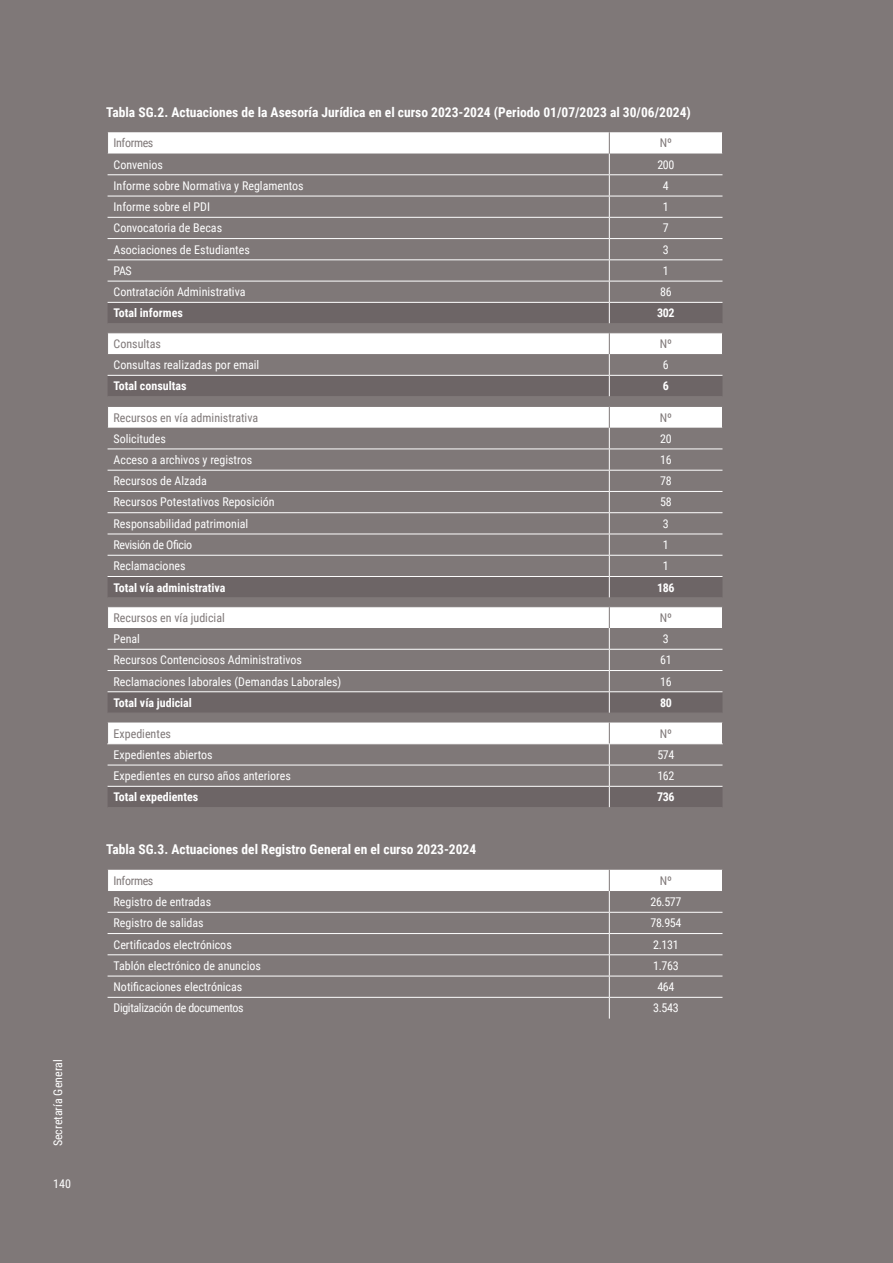
<style>
.page{position:relative;width:893px;height:1263px;background:#7f7878}
.page>*{position:absolute;margin:0;border:0;box-sizing:border-box;transform-origin:0 0}
.txt_corrido{font:700 13.5px "Roboto Condensed";color:#fff}
.txt_corrido-2{font:12px "Roboto Condensed";color:#fff}
.txt_corrido-3{font:700 12px "Roboto Condensed";color:#fff}
.txt_corrido-4{font:12px "Roboto Condensed";color:#7f7878}
.txt_corrido-5{font:12px "Roboto Condensed";letter-spacing:-.03em;color:#fff}
.txt_corrido-6{font:12px "Roboto Condensed";letter-spacing:-.03em;color:#7f7878}
</style>
<div class="page">
<svg style="left:107px;top:132px;width:616px;height:192px"></svg>
<svg style="left:107px;top:870px;width:616px;height:148px"></svg>
<svg style="left:107px;top:406px;width:616px;height:192px"></svg>
<svg style="left:107px;top:333px;width:616px;height:64px"></svg>
<svg style="left:107px;top:607px;width:616px;height:106px"></svg>
<svg style="left:107px;top:722px;width:616px;height:85px"></svg>
<p class="txt_corrido-2" style="left:49px;top:1146px;width:88px;rotate:-90deg">Secretaría General</p>
<p class="txt_corrido-2" style="left:53px;top:1175px;width:19px">140</p>
<p class="txt_corrido" style="left:106px;top:103px;width:586px">Tabla SG.2. Actuaciones de la Asesoría Jurídica en el curso 2023-2024 (Periodo 01/07/2023 al 30/06/2024)</p>
<p class="txt_corrido-6" style="left:114px;top:135px;width:41px">Informes</p>
<p class="txt_corrido-4" style="left:660px;top:135px;width:13px">Nº</p>
<p class="txt_corrido-2" style="left:114px;top:156px;width:51px">Convenios</p>
<p class="txt_corrido-2" style="left:657px;top:156px;width:19px">200</p>
<p class="txt_corrido-2" style="left:114px;top:177px;width:192px">Informe sobre Normativa y Reglamentos</p>
<p class="txt_corrido-2" style="left:663px;top:177px;width:7px">4</p>
<p class="txt_corrido-2" style="left:114px;top:198px;width:98px">Informe sobre el PDI</p>
<p class="txt_corrido-2" style="left:663px;top:198px;width:7px">1</p>
<p class="txt_corrido-2" style="left:114px;top:220px;width:110px">Convocatoria de Becas</p>
<p class="txt_corrido-2" style="left:663px;top:220px;width:7px">7</p>
<p class="txt_corrido-2" style="left:114px;top:241px;width:138px">Asociaciones de Estudiantes</p>
<p class="txt_corrido-2" style="left:663px;top:241px;width:7px">3</p>
<p class="txt_corrido-2" style="left:114px;top:262px;width:20px">PAS</p>
<p class="txt_corrido-2" style="left:663px;top:262px;width:7px">1</p>
<p class="txt_corrido-2" style="left:114px;top:283px;width:133px">Contratación Administrativa</p>
<p class="txt_corrido-2" style="left:660px;top:283px;width:13px">86</p>
<p class="txt_corrido-3" style="left:114px;top:305px;width:71px">Total informes</p>
<p class="txt_corrido-3" style="left:657px;top:305px;width:19px">302</p>
<p class="txt_corrido-4" style="left:114px;top:335px;width:49px">Consultas</p>
<p class="txt_corrido-4" style="left:660px;top:335px;width:13px">Nº</p>
<p class="txt_corrido-2" style="left:114px;top:356px;width:147px">Consultas realizadas por email</p>
<p class="txt_corrido-2" style="left:663px;top:356px;width:7px">6</p>
<p class="txt_corrido-3" style="left:114px;top:378px;width:74px">Total consultas</p>
<p class="txt_corrido-3" style="left:663px;top:378px;width:8px">6</p>
<p class="txt_corrido-4" style="left:114px;top:409px;width:146px">Recursos en vía administrativa</p>
<p class="txt_corrido-4" style="left:660px;top:409px;width:13px">Nº</p>
<p class="txt_corrido-2" style="left:114px;top:430px;width:54px">Solicitudes</p>
<p class="txt_corrido-2" style="left:660px;top:430px;width:13px">20</p>
<p class="txt_corrido-2" style="left:114px;top:451px;width:140px">Acceso a archivos y registros</p>
<p class="txt_corrido-2" style="left:660px;top:451px;width:13px">16</p>
<p class="txt_corrido-2" style="left:114px;top:472px;width:95px">Recursos de Alzada</p>
<p class="txt_corrido-2" style="left:660px;top:472px;width:13px">78</p>
<p class="txt_corrido-2" style="left:114px;top:494px;width:163px">Recursos Potestativos Reposición</p>
<p class="txt_corrido-2" style="left:660px;top:494px;width:13px">58</p>
<p class="txt_corrido-2" style="left:114px;top:515px;width:136px">Responsabilidad patrimonial</p>
<p class="txt_corrido-2" style="left:663px;top:515px;width:7px">3</p>
<p class="txt_corrido-5" style="left:114px;top:536px;width:80px">Revisión de Oficio</p>
<p class="txt_corrido-2" style="left:663px;top:536px;width:7px">1</p>
<p class="txt_corrido-2" style="left:114px;top:558px;width:74px">Reclamaciones</p>
<p class="txt_corrido-2" style="left:663px;top:558px;width:7px">1</p>
<p class="txt_corrido-3" style="left:114px;top:579px;width:114px">Total vía administrativa</p>
<p class="txt_corrido-3" style="left:657px;top:579px;width:19px">186</p>
<p class="txt_corrido-4" style="left:114px;top:609px;width:113px">Recursos en vía judicial</p>
<p class="txt_corrido-4" style="left:660px;top:609px;width:13px">Nº</p>
<p class="txt_corrido-2" style="left:114px;top:630px;width:28px">Penal</p>
<p class="txt_corrido-2" style="left:663px;top:630px;width:7px">3</p>
<p class="txt_corrido-2" style="left:114px;top:652px;width:190px">Recursos Contenciosos Administrativos</p>
<p class="txt_corrido-2" style="left:660px;top:652px;width:13px">61</p>
<p class="txt_corrido-2" style="left:114px;top:673px;width:229px">Reclamaciones laborales (Demandas Laborales)</p>
<p class="txt_corrido-2" style="left:660px;top:673px;width:13px">16</p>
<p class="txt_corrido-3" style="left:114px;top:694px;width:80px">Total vía judicial</p>
<p class="txt_corrido-3" style="left:660px;top:694px;width:13px">80</p>
<p class="txt_corrido-4" style="left:114px;top:725px;width:59px">Expedientes</p>
<p class="txt_corrido-4" style="left:660px;top:725px;width:13px">Nº</p>
<p class="txt_corrido-2" style="left:114px;top:746px;width:101px">Expedientes abiertos</p>
<p class="txt_corrido-2" style="left:657px;top:746px;width:19px">574</p>
<p class="txt_corrido-2" style="left:114px;top:767px;width:179px">Expedientes en curso años anteriores</p>
<p class="txt_corrido-2" style="left:657px;top:767px;width:19px">162</p>
<p class="txt_corrido-3" style="left:114px;top:789px;width:86px">Total expedientes</p>
<p class="txt_corrido-3" style="left:657px;top:789px;width:19px">736</p>
<p class="txt_corrido" style="left:106px;top:840px;width:371px">Tabla SG.3. Actuaciones del Registro General en el curso 2023-2024</p>
<p class="txt_corrido-6" style="left:114px;top:872px;width:41px">Informes</p>
<p class="txt_corrido-4" style="left:660px;top:872px;width:13px">Nº</p>
<p class="txt_corrido-2" style="left:114px;top:893px;width:99px">Registro de entradas</p>
<p class="txt_corrido-2" style="left:650px;top:893px;width:32px">26.577</p>
<p class="txt_corrido-2" style="left:114px;top:914px;width:92px">Registro de salidas</p>
<p class="txt_corrido-2" style="left:650px;top:914px;width:32px">78.954</p>
<p class="txt_corrido-2" style="left:114px;top:936px;width:120px">Certificados electrónicos</p>
<p class="txt_corrido-2" style="left:653px;top:936px;width:27px">2.131</p>
<p class="txt_corrido-2" style="left:114px;top:957px;width:149px">Tablón electrónico de anuncios</p>
<p class="txt_corrido-2" style="left:653px;top:957px;width:27px">1.763</p>
<p class="txt_corrido-2" style="left:114px;top:978px;width:130px">Notificaciones electrónicas</p>
<p class="txt_corrido-2" style="left:657px;top:978px;width:19px">464</p>
<p class="txt_corrido-5" style="left:114px;top:1000px;width:132px">Digitalización de documentos</p>
<p class="txt_corrido-2" style="left:653px;top:1000px;width:27px">3.543</p>
</div>
